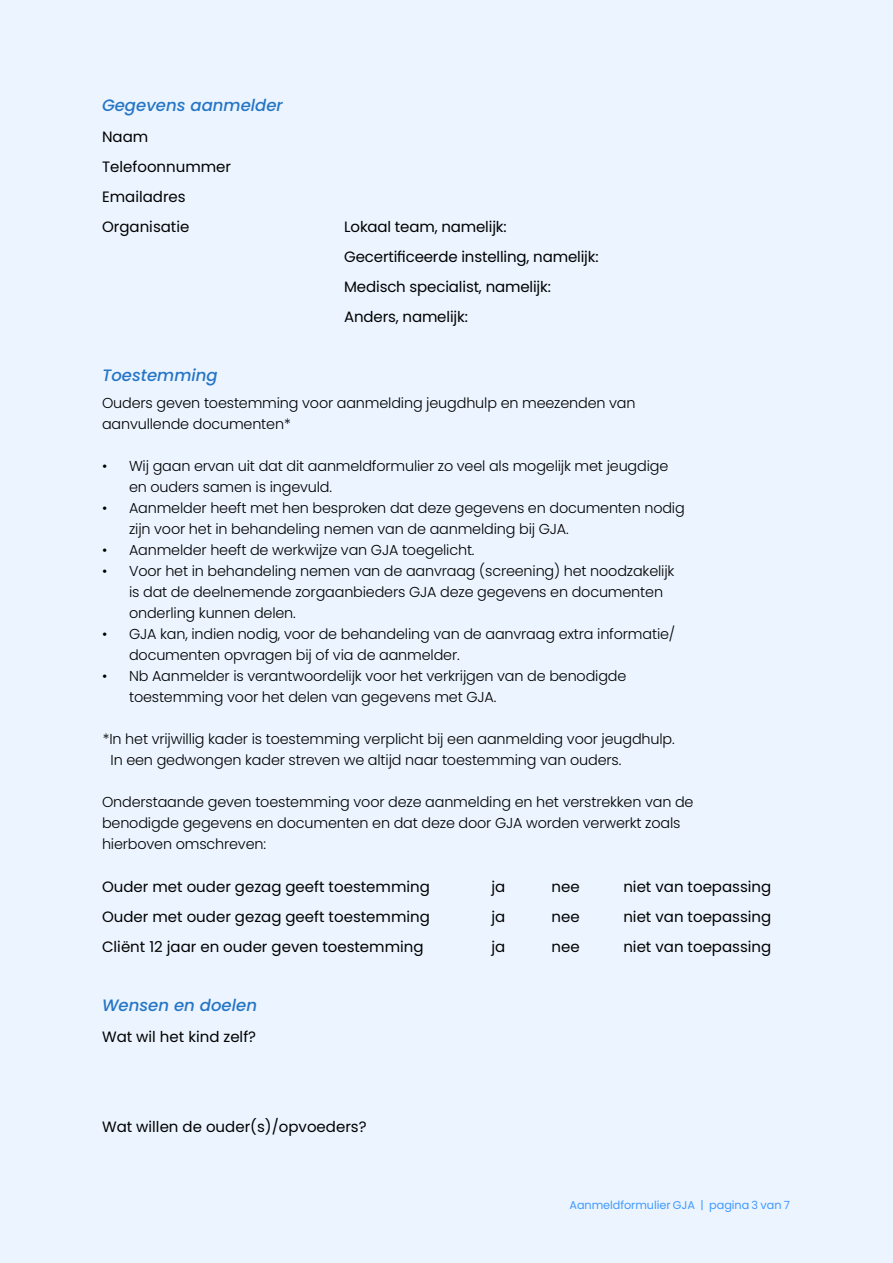
<style>
.page{position:relative;width:893px;height:1263px;background:#ecf5ff}
.page>*{position:absolute;margin:0;border:0;box-sizing:border-box;transform-origin:0 0}
.t1{font:italic 500 16.5px "Poppins";color:#2676c6}
.t2{font:15px/30px "Poppins";color:#000}
.t3{font:300 14.4px/21px "Poppins";letter-spacing:-.01em;color:#000}
.t4{font:11.25px "Poppins";letter-spacing:-.005em;color:#4099ff}
</style>
<div class="page">
<p class="t1" style="left:102px;top:95px;width:182px">Gegevens aanmelder</p>
<p class="t2" style="left:102px;top:122px;width:131px">Naam<br>Telefoonnummer<br>Emailadres<br>Organisatie</p>
<p class="t1" style="left:102px;top:365px;width:117px">Toestemming</p>
<p class="t2" style="left:344px;top:212px;width:256px">Lokaal team, namelijk:<br>Gecertificeerde instelling, namelijk:<br>Medisch specialist, namelijk:<br>Anders, namelijk:</p>
<p class="t3" style="left:102px;top:392px;width:535px">Ouders geven toestemming voor aanmelding jeugdhulp en meezenden van aanvullende documenten*</p>
<p class="t3" style="left:129px;top:455px;width:541px;text-indent:-27px">• Wij gaan ervan uit dat dit aanmeldformulier zo veel als mogelijk met jeugdige en ouders samen is ingevuld.</p>
<p class="t3" style="left:129px;top:497px;width:557px;text-indent:-27px">• Aanmelder heeft met hen besproken dat deze gegevens en documenten nodig zijn voor het in behandeling nemen van de aanmelding bij GJA.</p>
<p class="t3" style="left:102px;top:539px;width:374px">• Aanmelder heeft de werkwijze van GJA toegelicht.</p>
<p class="t3" style="left:129px;top:560px;width:547px;text-indent:-27px">• Voor het in behandeling nemen van de aanvraag (screening) het noodzakelijk is dat de deelnemende zorgaanbieders GJA deze gegevens en documenten onderling kunnen delen.</p>
<p class="t3" style="left:129px;top:623px;width:548px;text-indent:-27px">• GJA kan, indien nodig, voor de behandeling van de aanvraag extra informatie/ documenten opvragen bij of via de aanmelder.</p>
<p class="t3" style="left:129px;top:665px;width:499px;text-indent:-27px">• Nb Aanmelder is verantwoordelijk voor het verkrijgen van de benodigde toestemming voor het delen van gegevens met GJA.</p>
<p class="t3" style="left:111px;top:728px;width:566px;text-indent:-8px">*In het vrijwillig kader is toestemming verplicht bij een aanmelding voor jeugdhulp.<br>In een gedwongen kader streven we altijd naar toestemming van ouders.</p>
<p class="t3" style="left:102px;top:791px;width:593px">Onderstaande geven toestemming voor deze aanmelding en het verstrekken van de benodigde gegevens en documenten en dat deze door GJA worden verwerkt zoals hierboven omschreven:</p>
<p class="t2" style="left:102px;top:872px;width:329px;text-align:justify">Ouder met ouder gezag geeft toestemming Ouder met ouder gezag geeft toestemming Cliënt 12 jaar en ouder geven toestemming</p>
<p class="t1" style="left:102px;top:995px;width:157px">Wensen en doelen</p>
<p class="t2" style="left:102px;top:1022px;width:156px">Wat wil het kind zelf?</p>
<p class="t2" style="left:102px;top:1112px;width:266px">Wat willen de ouder(s)/opvoeders?</p>
<p class="t2" style="left:492px;top:872px;width:15px">ja</p>
<p class="t2" style="left:552px;top:872px;width:30px">nee</p>
<p class="t2" style="left:623px;top:872px;width:149px">niet van toepassing</p>
<p class="t2" style="left:492px;top:902px;width:15px">ja</p>
<p class="t2" style="left:552px;top:902px;width:30px">nee</p>
<p class="t2" style="left:623px;top:902px;width:149px">niet van toepassing</p>
<p class="t2" style="left:492px;top:932px;width:15px">ja</p>
<p class="t2" style="left:552px;top:932px;width:30px">nee</p>
<p class="t2" style="left:623px;top:932px;width:149px">niet van toepassing</p>
<p class="t4" style="left:569px;top:1198px;width:222px">Aanmeldformulier GJA | pagina 3 van 7</p>
</div>
